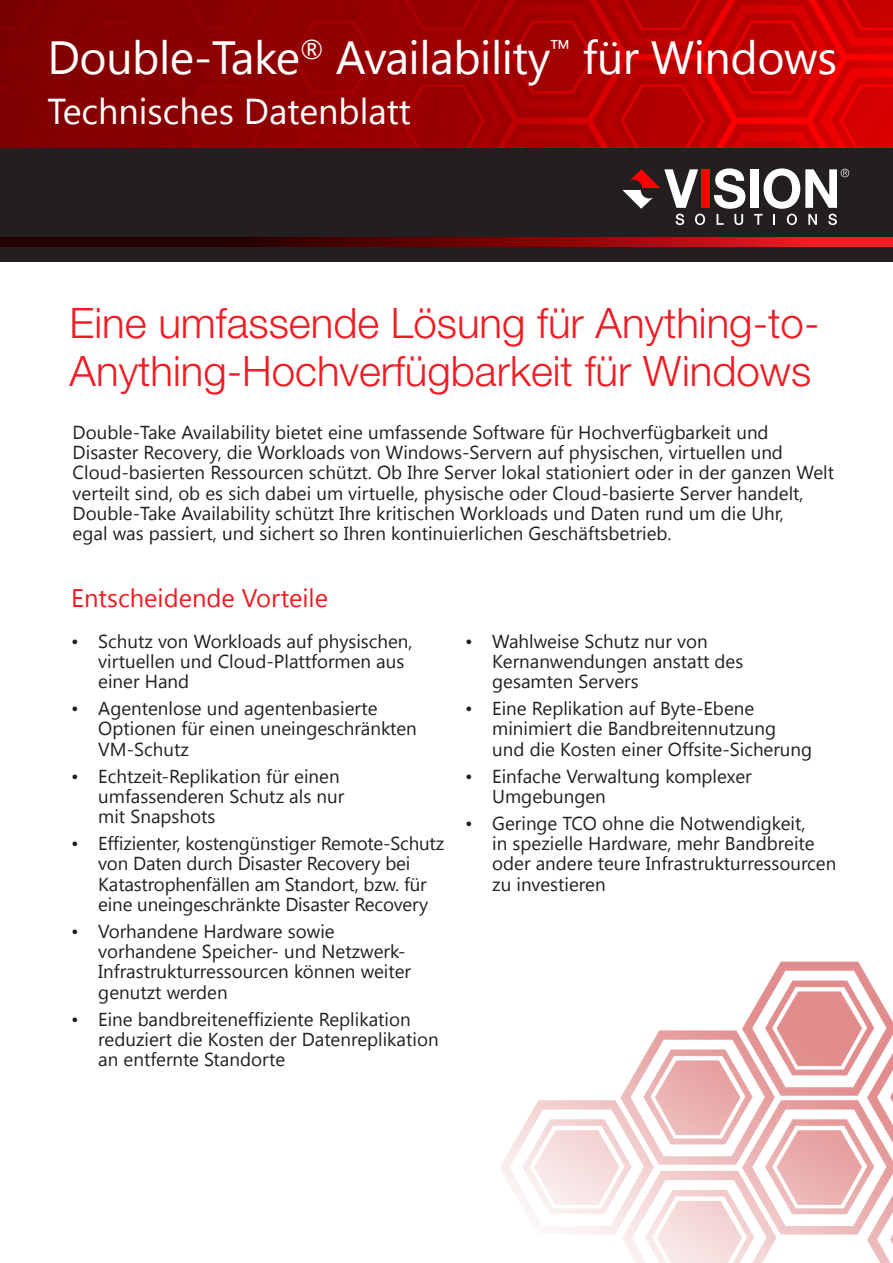
<style>
.page{position:relative;width:893px;height:1263px;background:#fff}
.page>*{position:absolute;margin:0;border:0;box-sizing:border-box;transform-origin:0 0}
.t1{font:46.5px "Segoe UI";letter-spacing:-.01em;color:#fff}
.paragraph_headings{font:300 42px/48px "Helvetica Neue LT Std";color:#ee1d23}
.t2{font:36px "Segoe UI";color:#fff}
.paragraph_headings-2{font:25.5px "Segoe UI";color:#ee1d23}
.t3{font:18.75px/20.2px "Segoe UI";color:#231f20}
</style>
<div class="page">
<img style="left:500px;top:961px;width:393px;height:302px">
<img style="left:0;top:0;width:893px;height:148px">
<div style="left:0;top:148px;width:893px;height:113px;background:#231f20"></div>
<div style="left:701px;top:169px;width:8px;height:39px;background:#f00"></div>
<div style="left:750px;top:169px;width:8px;height:39px;background:#fff"></div>
<svg style="left:714px;top:168px;width:31px;height:57px"></svg>
<svg style="left:754px;top:168px;width:95px;height:57px"></svg>
<svg style="left:622px;top:169px;width:83px;height:56px"></svg>
<svg style="left:0;top:237px;width:893px;height:9px;background:#730609"></svg>
<p class="t1" style="left:48px;top:25px;width:791px">Double-Take<sup>®</sup> Availability<sup>™</sup> für Windows</p>
<p class="t2" style="left:48px;top:86px;width:365px">Technisches Datenblatt</p>
<p class="paragraph_headings" style="left:70px;top:298px;width:751px">Eine umfassende Lösung für Anything-to-<br>Anything-Hochverfügbarkeit für Windows</p>
<p class="t3" style="left:73px;top:421px;width:763px">Double-Take Availability bietet eine umfassende Software für Hochverfügbarkeit und Disaster Recovery, die Workloads von Windows-Servern auf physischen, virtuellen und Cloud-basierten Ressourcen schützt. Ob Ihre Server lokal stationiert oder in der ganzen Welt verteilt sind, ob es sich dabei um virtuelle, physische oder Cloud-basierte Server handelt, Double-Take Availability schützt Ihre kritischen Workloads und Daten rund um die Uhr,<br>egal was passiert, und sichert so Ihren kontinuierlichen Geschäftsbetrieb.</p>
<p class="paragraph_headings-2" style="left:71px;top:580px;width:258px">Entscheidende Vorteile</p>
<p class="t3" style="left:98px;top:630px;width:316px;text-indent:-27px">• Schutz von Workloads auf physischen, virtuellen und Cloud-Plattformen aus einer Hand</p>
<p class="t3" style="left:98px;top:697px;width:320px;text-indent:-27px">• Agentenlose und agentenbasierte<br>Optionen für einen uneingeschränkten<br>VM-Schutz</p>
<p class="t3" style="left:98px;top:765px;width:247px;text-indent:-27px">• Echtzeit-Replikation für einen umfassenderen Schutz als nur mit Snapshots</p>
<p class="t3" style="left:71px;top:832px;width:374px;text-align:center">• Effizienter, kostengünstiger Remote-Schutz von Daten durch Disaster Recovery bei Katastrophenfällen am Standort, bzw. für<br>eine uneingeschränkte Disaster Recovery</p>
<p class="t3" style="left:98px;top:920px;width:314px;text-indent:-27px">• Vorhandene Hardware sowie vorhandene Speicher- und Netzwerk-<br>Infrastrukturressourcen können weiter genutzt werden</p>
<p class="t3" style="left:98px;top:1008px;width:342px;text-indent:-27px">• Eine bandbreiteneffiziente Replikation reduziert die Kosten der Datenreplikation an entfernte Standorte</p>
<p class="t3" style="left:492px;top:630px;width:253px;text-indent:-27px">• Wahlweise Schutz nur von<br>Kernanwendungen anstatt des gesamten Servers</p>
<p class="t3" style="left:492px;top:697px;width:321px;text-indent:-27px">• Eine Replikation auf Byte-Ebene minimiert die Bandbreitennutzung und die Kosten einer Offsite-Sicherung</p>
<p class="t3" style="left:492px;top:765px;width:261px;text-indent:-27px">• Einfache Verwaltung komplexer<br>Umgebungen</p>
<p class="t3" style="left:492px;top:812px;width:346px;text-indent:-27px">• Geringe TCO ohne die Notwendigkeit,<br>in spezielle Hardware, mehr Bandbreite oder andere teure Infrastrukturressourcen zu investieren</p>
</div>
